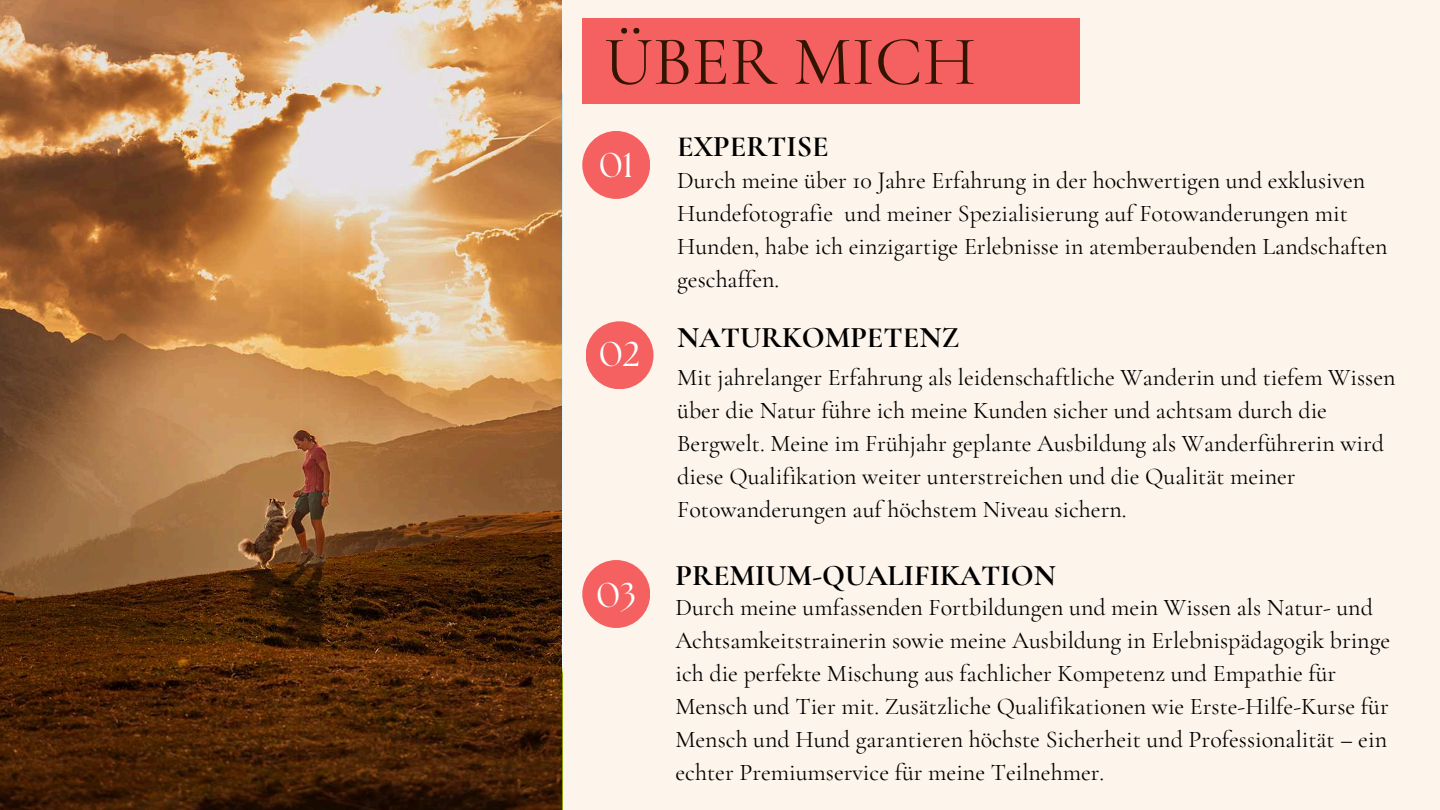
<style>
.page{position:relative;width:1440px;height:810px;background:#fdf4eb}
.page>*{position:absolute;margin:0;border:0;box-sizing:border-box;transform-origin:0 0}
.t1{font:70px "Cormorant Garamond";color:#331400}
.t2{font:34.4px "The Seasons";color:#fff}
.t3{font:700 30px "Cormorant Garamond";color:#000}
.t4{font:24px/33px "Cormorant Garamond";color:#000}
</style>
<div class="page">
<img style="left:0;top:0;width:562px;height:810px">
<div style="left:582px;top:18px;width:498px;height:86px;background:#f56060"></div>
<div style="left:582px;top:131px;width:68px;height:68px;background:#f56060;border-radius:50%"></div>
<div style="left:586px;top:321px;width:68px;height:68px;background:#f56060;border-radius:50%"></div>
<div style="left:582px;top:560px;width:68px;height:68px;background:#f56060;border-radius:50%"></div>
<h1 class="t1" style="left:604px;top:19px;width:373px">ÜBER MICH</h1>
<h2 class="t2" style="left:599px;top:143px;width:35px">01</h2>
<h2 class="t2" style="left:599px;top:331px;width:42px">02</h2>
<h2 class="t2" style="left:596px;top:572px;width:41px">03</h2>
<p class="t3" style="left:677px;top:128px;width:153px">EXPERTISE</p>
<p class="t4" style="left:677px;top:164px;width:712px">Durch meine über 10 Jahre Erfahrung in der hochwertigen und exklusiven Hundefotografie und meiner Spezialisierung auf Fotowanderungen mit Hunden, habe ich einzigartige Erlebnisse in atemberaubenden Landschaften geschaffen.</p>
<p class="t3" style="left:677px;top:318px;width:284px">NATURKOMPETENZ</p>
<p class="t4" style="left:677px;top:361px;width:720px">Mit jahrelanger Erfahrung als leidenschaftliche Wanderin und tiefem Wissen über die Natur führe ich meine Kunden sicher und achtsam durch die Bergwelt. Meine im Frühjahr geplante Ausbildung als Wanderführerin wird diese Qualifikation weiter unterstreichen und die Qualität meiner Fotowanderungen auf höchstem Niveau sichern.</p>
<p class="t3" style="left:675px;top:557px;width:382px">PREMIUM-QUALIFIKATION</p>
<p class="t4" style="left:675px;top:591px;width:716px">Durch meine umfassenden Fortbildungen und mein Wissen als Natur- und Achtsamkeitstrainerin sowie meine Ausbildung in Erlebnispädagogik bringe ich die perfekte Mischung aus fachlicher Kompetenz und Empathie für Mensch und Tier mit. Zusätzliche Qualifikationen wie Erste-Hilfe-Kurse für Mensch und Hund garantieren höchste Sicherheit und Professionalität – ein echter Premiumservice für meine Teilnehmer.</p>
</div>
